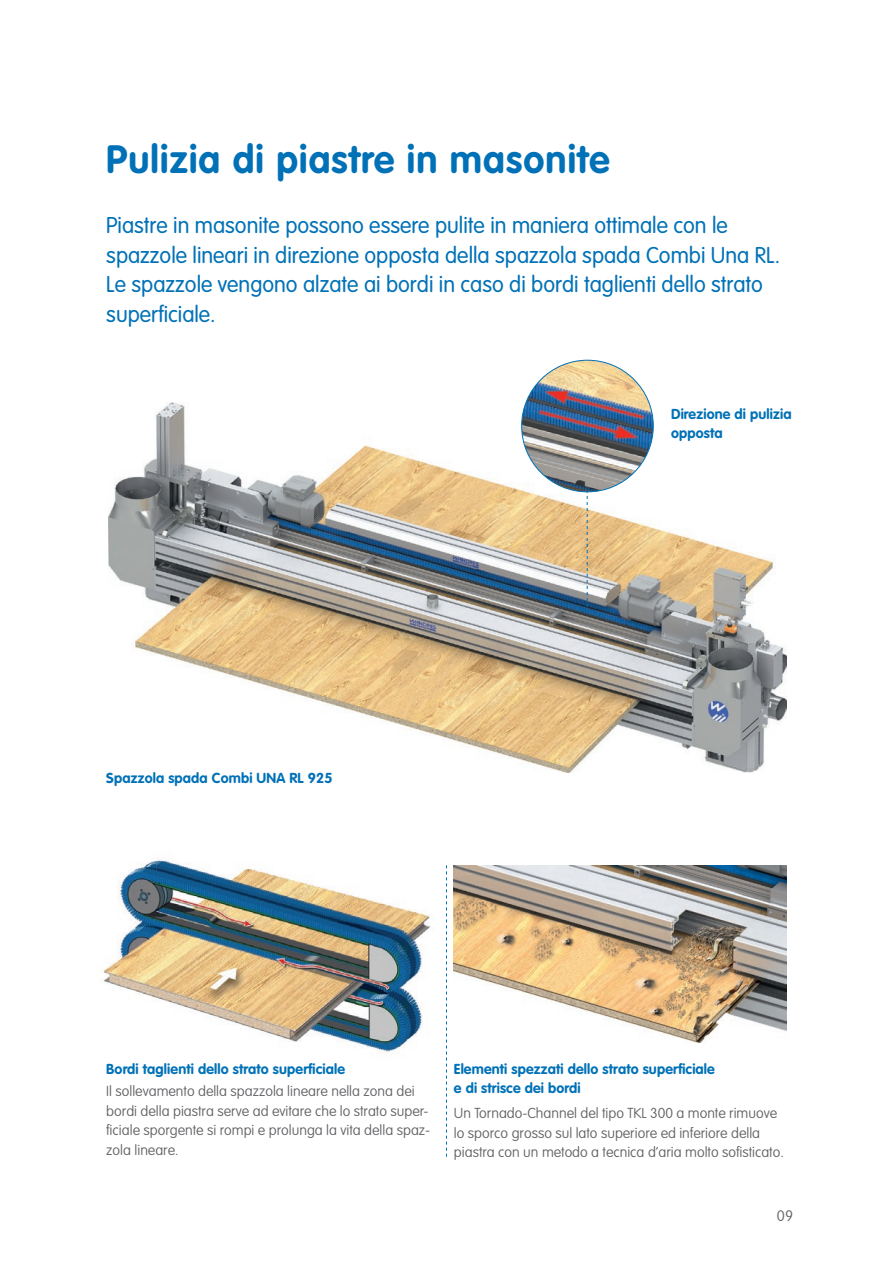
<style>
.page{position:relative;width:893px;height:1263px;background:#fff}
.page>*{position:absolute;margin:0;border:0;box-sizing:border-box;transform-origin:0 0}
.t1{font:700 39px "VAG Rounded Std";letter-spacing:.03em;color:#0071b7}
.t2{font:300 22.5px/29.7px "VAG Rounded Std";color:#0071b7}
.t3{font:100 15px "VAG Rounded Std";color:#636366}
.t4{font:100 14.25px/19.5px "VAG Rounded Std";color:#636366}
.t5{font:700 14.25px/19.5px "VAG Rounded Std";letter-spacing:.01em;color:#0071b7}
</style>
<div class="page">
<img style="left:108px;top:402px;width:679px;height:371px">
<svg style="left:446px;top:865px;width:1px;height:292px"></svg>
<svg style="left:587px;top:492px;width:1px;height:121px"></svg>
<img style="left:522px;top:360px;width:131px;height:132px;border-radius:66px">
<img style="left:103px;top:860px;width:328px;height:193px">
<img style="left:454px;top:865px;width:333px;height:178px">
<h1 class="t1" style="left:106px;top:137px;width:505px">Pulizia di piastre in masonite</h1>
<h2 class="t2" style="left:106px;top:211px;width:675px">Piastre in masonite possono essere pulite in maniera ottimale con le spazzole lineari in direzione opposta della spazzola spada Combi Una RL.<br>Le spazzole vengono alzate ai bordi in caso di bordi taglienti dello strato superficiale.</h2>
<p class="t5" style="left:671px;top:405px;width:122px">Direzione di pulizia opposta</p>
<p class="t5" style="left:106px;top:769px;width:228px">Spazzola spada Combi UNA RL 925</p>
<p class="t5" style="left:106px;top:1059px;width:240px">Bordi taglienti dello strato superficiale</p>
<p class="t4" style="left:106px;top:1082px;width:325px">Il sollevamento della spazzola lineare nella zona dei bordi della piastra serve ad evitare che lo strato super&shy;ficiale sporgente si rompi e prolunga la vita della spaz&shy;zola lineare.</p>
<p class="t5" style="left:454px;top:1059px;width:262px">Elementi spezzati dello strato superficiale e di strisce dei bordi</p>
<p class="t4" style="left:454px;top:1104px;width:331px">Un Tornado-Channel del tipo TKL 300 a monte rimuove lo sporco grosso sul lato superiore ed inferiore della piastra con un metodo a tecnica d’aria molto sofisticato.</p>
<p class="t3" style="left:777px;top:1207px;width:18px">09</p>
</div>
